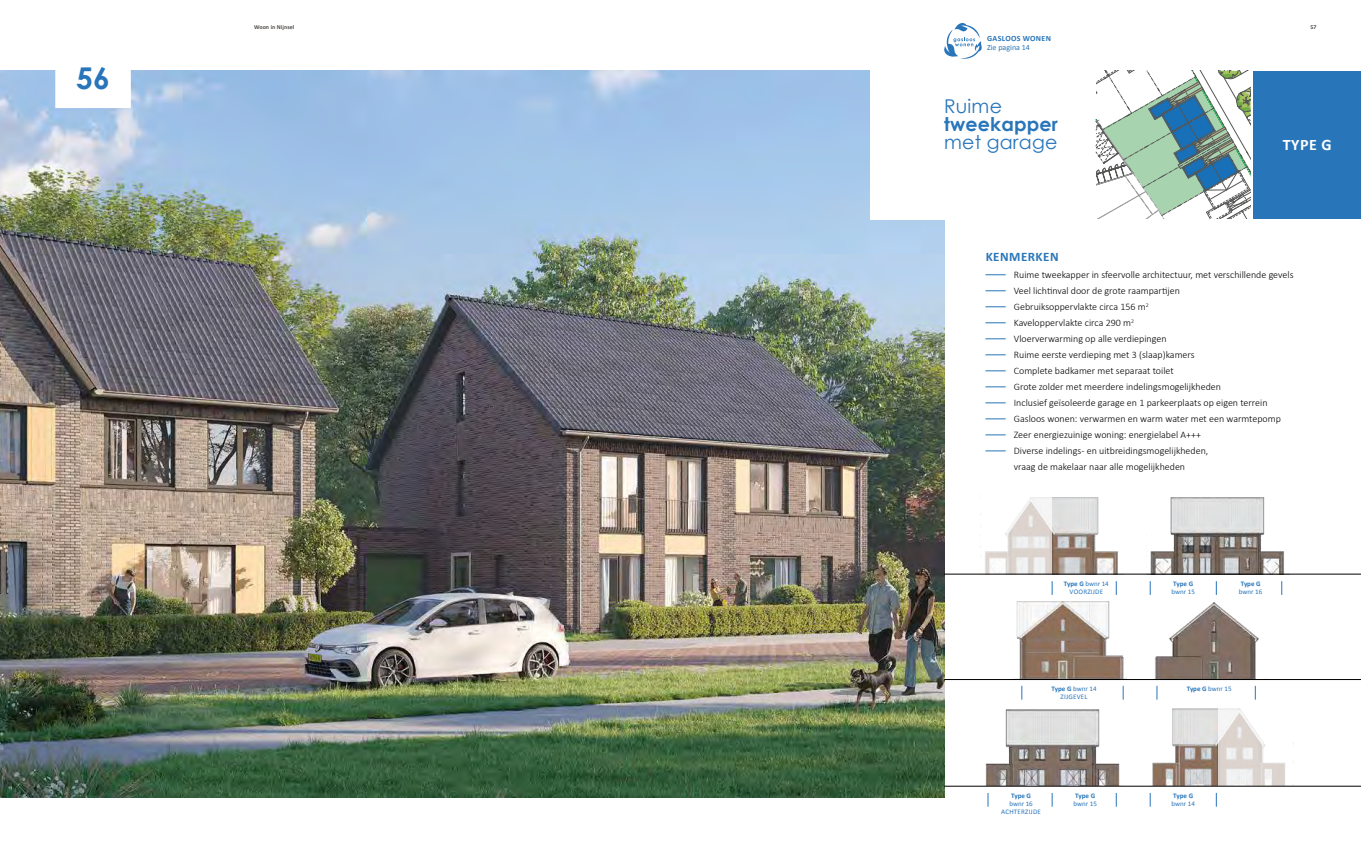
<style>
.page{position:relative;width:1361px;height:851px;background:#fff}
.page>*{position:absolute;margin:0;border:0;box-sizing:border-box;transform-origin:0 0}
.t1{font:700 30px "Century Gothic";color:#2875ba}
.t2{font:19px "Century Gothic";letter-spacing:.01em;color:#2875ba}
.t3{font:700 19px "Century Gothic";letter-spacing:.01em;color:#2875ba}
.t4{font:700 16px "Calibri";color:#fff}
.t5{font:700 13px "Calibri";letter-spacing:.035em;color:#2875ba}
.t6{font:300 10px/16px "Calibri";color:#000}
.t7{font:700 8px "Calibri";letter-spacing:.04em;color:#2875ba}
.t8{font:8px "Calibri";color:#2875ba}
.t9{font:7px/8px "Calibri";letter-spacing:.03em;color:#2875ba;text-align:center}
.t10{font:7px "Calibri";color:#2875ba}
.t11{font:700 7px "Calibri";color:#2875ba}
.t12{font:700 6px "Calibri";letter-spacing:.01em;color:#514d4a}
.s1{font-weight:700}
</style>
<div class="page">
<img style="left:985px;top:697px;width:138px;height:88px">
<img style="left:1051px;top:497px;width:67px;height:76px">
<img style="left:1152px;top:708px;width:66px;height:77px">
<img style="left:1014px;top:594px;width:112px;height:85px">
<img style="left:0;top:71px;width:944px;height:726px">
<div style="left:1253px;top:71px;width:108px;height:147px;background:#2875ba"></div>
<div style="left:870px;top:65px;width:148px;height:154px;background:#fff"></div>
<svg style="left:944px;top:23px;width:38px;height:36px"></svg>
<svg style="left:1052px;top:581px;width:1px;height:14px"></svg>
<svg style="left:1021px;top:685px;width:1px;height:14px"></svg>
<svg style="left:1156px;top:685px;width:1px;height:14px"></svg>
<svg style="left:1052px;top:793px;width:1px;height:13px"></svg>
<svg style="left:1150px;top:581px;width:1px;height:14px"></svg>
<svg style="left:1150px;top:793px;width:1px;height:13px"></svg>
<svg style="left:1116px;top:581px;width:1px;height:14px"></svg>
<svg style="left:1123px;top:685px;width:1px;height:14px"></svg>
<svg style="left:1255px;top:685px;width:1px;height:14px"></svg>
<svg style="left:1116px;top:793px;width:1px;height:13px"></svg>
<svg style="left:1216px;top:793px;width:1px;height:13px"></svg>
<svg style="left:988px;top:793px;width:1px;height:13px"></svg>
<svg style="left:1095px;top:71px;width:159px;height:148px"></svg>
<img style="left:1150px;top:497px;width:134px;height:76px">
<img style="left:1154px;top:585px;width:128px;height:94px">
<svg style="left:969px;top:497px;width:82px;height:78px"></svg>
<svg style="left:1218px;top:708px;width:76px;height:77px"></svg>
<hr style="left:944px;top:679px;width:417px;height:1px;background:#000">
<hr style="left:944px;top:573px;width:417px;height:1px;background:#000">
<hr style="left:944px;top:785px;width:417px;height:1px;background:#000">
<svg style="left:985px;top:274px;width:20px;height:1px"></svg>
<svg style="left:985px;top:290px;width:20px;height:1px"></svg>
<svg style="left:985px;top:306px;width:20px;height:1px"></svg>
<svg style="left:985px;top:322px;width:20px;height:1px"></svg>
<svg style="left:985px;top:338px;width:20px;height:1px"></svg>
<svg style="left:985px;top:354px;width:20px;height:1px"></svg>
<svg style="left:985px;top:370px;width:20px;height:1px"></svg>
<svg style="left:985px;top:386px;width:20px;height:1px"></svg>
<svg style="left:985px;top:402px;width:20px;height:1px"></svg>
<svg style="left:985px;top:418px;width:20px;height:1px"></svg>
<svg style="left:985px;top:434px;width:20px;height:1px"></svg>
<svg style="left:985px;top:450px;width:20px;height:1px"></svg>
<div style="left:55px;top:32px;width:76px;height:76px;background:#fff"></div>
<h1 class="t1" style="left:76px;top:55px;width:35px">56</h1>
<p class="t12" style="left:254px;top:23px;width:42px">Woon in Nijnsel</p>
<p class="t12" style="left:1310px;top:23px;width:8px">57</p>
<p class="t7" style="left:987px;top:33px;width:65px">GASLOOS WONEN</p>
<p class="t8" style="left:987px;top:42px;width:44px">Zie pagina 14</p>
<h2 class="t2" style="left:944px;top:94px;width:59px">Ruime</h2>
<h2 class="t3" style="left:944px;top:110px;width:115px">tweekapper</h2>
<h2 class="t2" style="left:944px;top:130px;width:115px">met garage</h2>
<h3 class="t5" style="left:985px;top:248px;width:74px">KENMERKEN</h3>
<h3 class="t4" style="left:1282px;top:135px;width:50px">TYPE G</h3>
<p class="t6" style="left:1014px;top:266px;width:281px">Ruime tweekapper in sfeervolle architectuur, met verschillende gevels Veel lichtinval door de grote raampartijen<br>Gebruiksoppervlakte circa 156 m<sup>2<br></sup>Kaveloppervlakte circa 290 m<sup>2<br></sup>Vloerverwarming op alle verdiepingen<br>Ruime eerste verdieping met 3 (slaap)kamers<br>Complete badkamer met separaat toilet<br>Grote zolder met meerdere indelingsmogelijkheden<br>Inclusief geïsoleerde garage en 1 parkeerplaats op eigen terrein Gasloos wonen: verwarmen en warm water met een warmtepomp Zeer energiezuinige woning: energielabel A+++<br>Diverse indelings- en uitbreidingsmogelijkheden,<br>vraag de makelaar naar alle mogelijkheden</p>
<p class="t9" style="left:1064px;top:579px;width:46px"><span class="s1">Type G</span> bwnr 14<br>VOORZIJDE</p>
<p class="t11" style="left:1173px;top:579px;width:21px">Type G</p>
<p class="t10" style="left:1171px;top:587px;width:25px">bwnr 15</p>
<p class="t11" style="left:1240px;top:579px;width:21px">Type G</p>
<p class="t10" style="left:1239px;top:587px;width:25px">bwnr 16</p>
<p class="t9" style="left:1051px;top:684px;width:46px"><span class="s1">Type G</span> bwnr 14<br>ZIJGEVEL</p>
<p class="t10" style="left:1186px;top:684px;width:46px"><span class="s1">Type G</span> bwnr 15</p>
<p class="t11" style="left:1011px;top:791px;width:21px">Type G</p>
<p class="t9" style="left:1001px;top:799px;width:41px">bwnr 16<br>ACHTERZIJDE</p>
<p class="t11" style="left:1075px;top:791px;width:21px">Type G</p>
<p class="t10" style="left:1073px;top:799px;width:25px">bwnr 15</p>
<p class="t11" style="left:1173px;top:791px;width:21px">Type G</p>
<p class="t10" style="left:1171px;top:799px;width:25px">bwnr 14</p>
</div>
